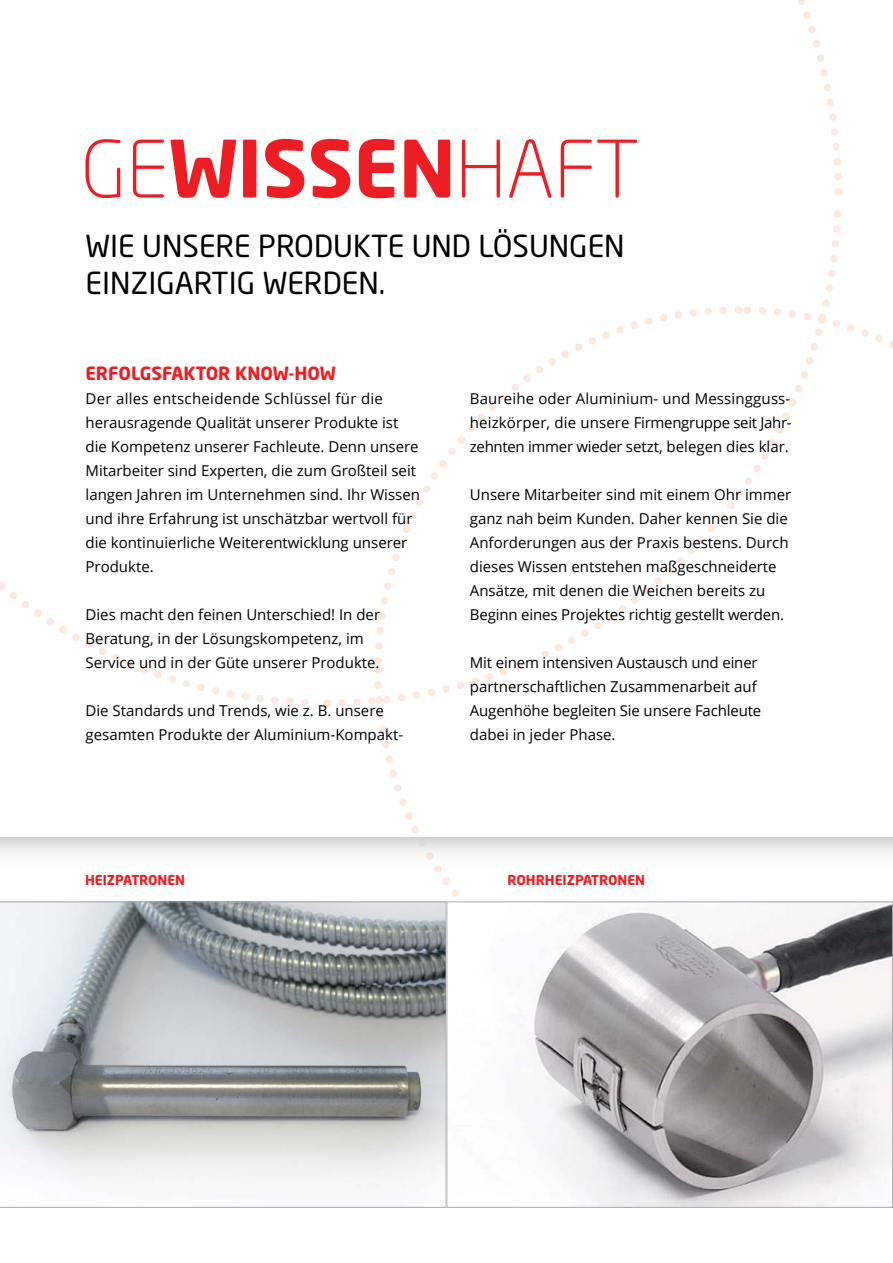
<style>
.page{position:relative;width:893px;height:1263px;background:#fff}
.page>*{position:absolute;margin:0;border:0;box-sizing:border-box;transform-origin:0 0}
.t1{font:300 78px "Neo Sans Std";color:#ed1d24}
.t2{font:30px/37.5px "Neo Sans Std";color:#000}
.t3{font:700 18px "Neo Sans Std";color:#ed1d24}
.t4{font:15px/24px "Open Sans";color:#000}
.t5{font:700 13.5px "Neo Sans Std";color:#ed1d24}
.s1{font-weight:700}
</style>
<div class="page">
<svg style="left:370px;top:711px;width:368px;height:127px"></svg>
<svg style="left:0;top:582px;width:327px;height:125px"></svg>
<svg style="left:338px;top:192px;width:505px;height:515px"></svg>
<svg style="left:798px;top:0;width:44px;height:181px"></svg>
<svg style="left:0;top:838px;width:893px;height:59px"></svg>
<img style="left:520px;top:903px;width:371px;height:303px">
<svg style="left:0;top:901px;width:446px;height:307px"></svg>
<div style="left:446px;top:901px;width:447px;height:307px;border:1px solid #a7a9ac"></div>
<h1 class="t1" style="left:81px;top:123px;width:560px">ge<span class="s1">WISSEN</span>haft</h1>
<h2 class="t2" style="left:86px;top:226px;width:541px">WIE UNSERE PRODUKTE UND LÖSUNGEN<br>EINZIGARTIG WERDEN.</h2>
<p class="t3" style="left:86px;top:362px;width:89px">ERFOLGSFAK</p>
<p class="t3" style="left:196px;top:362px;width:141px">TOR KNOW-HOW</p>
<p class="t4" style="left:86px;top:386px;width:336px">Der alles entscheidende Schlüssel für die herausragende Qualität unserer Produkte ist die Kompetenz unserer Fachleute. Denn unsere Mitarbeiter sind Experten, die zum Großteil seit langen Jahren im Unternehmen sind. Ihr Wissen und ihre Erfahrung ist unschätzbar wertvoll für die kontinuierliche Weiterentwicklung unserer Produkte.</p>
<p class="t4" style="left:86px;top:602px;width:296px">Dies macht den feinen Unterschied! In der<br>Beratung, in der Lösungskompetenz, im<br>Service und in der Güte unserer Produkte.</p>
<p class="t4" style="left:86px;top:698px;width:319px">Die Standards und Trends, wie z. B. unsere gesamten Produkte der Aluminium-Kompakt-</p>
<p class="t4" style="left:470px;top:386px;width:323px;text-align:justify">Baureihe oder Aluminium- und Messingguss&shy;heizkörper, die unsere Firmengruppe seit Jahr&shy;zehnten immer wieder setzt, belegen dies klar.</p>
<p class="t4" style="left:470px;top:482px;width:323px">Unsere Mitarbeiter sind mit einem Ohr immer ganz nah beim Kunden. Daher kennen Sie die Anforderungen aus der Praxis bestens. Durch dieses Wissen entstehen maßgeschneiderte Ansätze, mit denen die Weichen bereits zu Beginn eines Projektes richtig gestellt werden.</p>
<p class="t4" style="left:470px;top:650px;width:293px">Mit einem intensiven Austausch und einer partnerschaftlichen Zusammenarbeit auf Augenhöhe begleiten Sie unsere Fachleute dabei in jeder Phase.</p>
<p class="t5" style="left:85px;top:871px;width:18px">HEIZP</p>
<p class="t5" style="left:123px;top:871px;width:18px">ATRONEN</p>
<p class="t5" style="left:508px;top:871px;width:56px">ROHRHEIZP</p>
<p class="t5" style="left:583px;top:871px;width:18px">ATRONEN</p>
</div>
